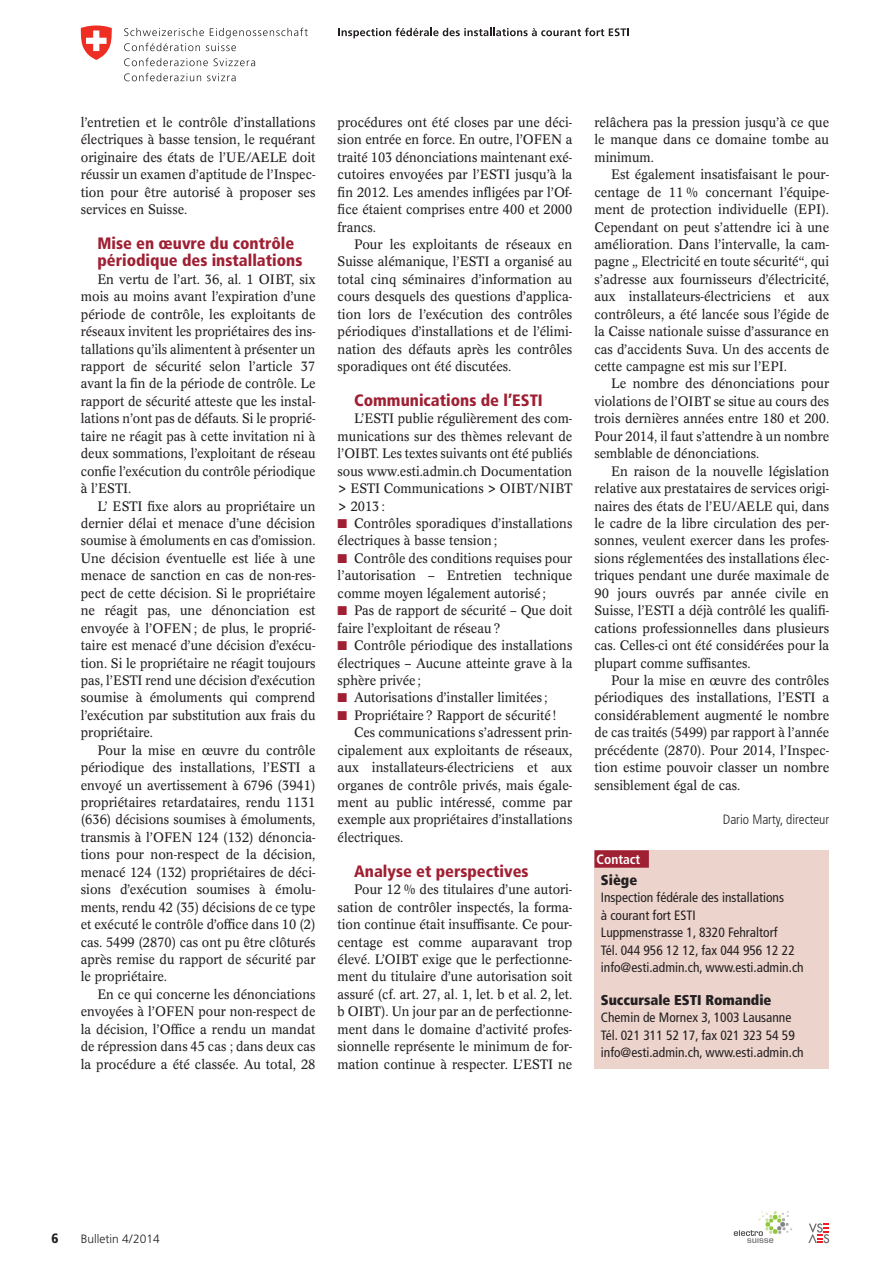
<style>
.page{position:relative;width:893px;height:1263px;background:#fff}
.page>*{position:absolute;margin:0;border:0;box-sizing:border-box;transform-origin:0 0}
.t1{font:900 condensed 16.5px/17.4px "Frutiger LT Std";color:#9f2033}
.t2{font:900 condensed 14.25px "Frutiger LT Std";color:#231f20}
.t3{font:13.5px/17.4px "Concorde BQ";color:#231f20;text-align:justify;scale:.96 1}
.t4{font:13.5px/17.4px "Concorde BQ";color:#231f20;text-align:justify;scale:.95 1}
.t5{font:condensed 13.5px/17.4px "Frutiger LT Std";color:#231f20}
.t6{font:300 condensed 13.5px "Frutiger LT Std";color:#231f20}
.t7{font:700 condensed 13.5px "Frutiger LT Std";color:#fff}
.t8{font:900 condensed 13.5px "Frutiger LT Std";color:#231f20}
.t9{font:300 12px "Frutiger LT Std";color:#231f20}
.s1{color:#9f2033}
</style>
<div class="page">
<svg style="left:124px;top:28px;width:184px;height:23px"></svg>
<svg style="left:124px;top:58px;width:84px;height:8px"></svg>
<svg style="left:214px;top:58px;width:41px;height:8px"></svg>
<svg style="left:124px;top:73px;width:77px;height:8px"></svg>
<svg style="left:207px;top:73px;width:29px;height:8px"></svg>
<svg style="left:81px;top:26px;width:31px;height:34px"></svg>
<svg style="left:338px;top:28px;width:291px;height:10px"></svg>
<svg style="left:808px;top:1223px;width:21px;height:20px"></svg>
<svg style="left:734px;top:1211px;width:58px;height:32px"></svg>
<div style="left:594px;top:850px;width:235px;height:218px;background:#ecd4cd"></div>
<div style="left:594px;top:850px;width:55px;height:18px;background:#9f2033"></div>
<p class="t3" style="left:81px;top:114px;width:246px">l’entretien et le contrôle d’installations électriques à basse tension, le requérant originaire des états de l’UE/AELE doit réussir un examen d’aptitude de l’Inspec&shy;tion pour être autorisé à proposer ses services en Suisse.</p>
<p class="t1" style="left:97px;top:234px;width:207px">Mise en œuvre du contrôle périodique des installations</p>
<p class="t3" style="left:81px;top:271px;width:246px;text-indent:17px">En vertu de l’art. 36, al. 1 OIBT, six mois au moins avant l’expiration d’une période de contrôle, les exploitants de réseaux invitent les propriétaires des ins&shy;tallations qu’ils alimentent à présenter un rapport de sécurité selon l’article 37 avant la fin de la période de contrôle. Le rapport de sécurité atteste que les instal&shy;lations n’ont pas de défauts. Si le proprié&shy;taire ne réagit pas à cette invitation ni à deux sommations, l’exploitant de réseau confie l’exécution du contrôle périodique à l’ESTI.</p>
<p class="t4" style="left:81px;top:497px;width:249px;text-indent:17px">L’ ESTI fixe alors au propriétaire un dernier délai et menace d’une décision soumise à émoluments en cas d’omission.<br>Une décision éventuelle est liée à une menace de sanction en cas de non-res&shy;pect de cette décision. Si le propriétaire ne réagit pas, une dénonciation est envoyée à l’OFEN; de plus, le proprié&shy;taire est menacé d’une décision d’exécu&shy;tion. Si le propriétaire ne réagit toujours pas, l’ESTI rend une décision d’exécution soumise à émoluments qui comprend l’exécution par substitution aux frais du propriétaire.</p>
<p class="t3" style="left:81px;top:741px;width:246px;text-indent:17px">Pour la mise en œuvre du contrôle périodique des installations, l’ESTI a envoyé un avertissement à 6796 (3941) propriétaires retardataires, rendu 1131 (636) décisions soumises à émoluments, transmis à l’OFEN 124 (132) dénoncia&shy;tions pour non-respect de la décision, menacé 124 (132) propriétaires de déci&shy;sions d’exécution soumises à émolu&shy;ments, rendu 42 (35) décisions de ce type et exécuté le contrôle d’office dans 10 (2) cas. 5499 (2870) cas ont pu être clôturés après remise du rapport de sécurité par le propriétaire.</p>
<p class="t4" style="left:81px;top:986px;width:249px;text-indent:17px">En ce qui concerne les dénonciations envoyées à l’OFEN pour non-respect de la décision, l’Office a rendu un mandat de répression dans 45 cas ; dans deux cas la procédure a été classée. Au total, 28</p>
<p class="t4" style="left:338px;top:114px;width:249px">procédures ont été closes par une déci&shy;sion entrée en force. En outre, l’OFEN a traité 103 dénonciations maintenant exé&shy;cutoires envoyées par l’ESTI jusqu’à la fin 2012. Les amendes infligées par l’Of&shy;fice étaient comprises entre 400 et 2000 francs.</p>
<p class="t3" style="left:338px;top:236px;width:246px;text-indent:17px">Pour les exploitants de réseaux en Suisse alémanique, l’ESTI a organisé au total cinq séminaires d’information au cours desquels des questions d’applica&shy;tion lors de l’exécution des contrôles périodiques d’installations et de l’élimi&shy;nation des défauts après les contrôles sporadiques ont été discutées.</p>
<p class="t1" style="left:354px;top:391px;width:190px">Communications de l’ESTI</p>
<p class="t4" style="left:338px;top:410px;width:249px;text-indent:17px">L’ESTI publie régulièrement des com&shy;munications sur des thèmes relevant de l’OIBT. Les textes suivants ont été publiés sous www.esti.admin.ch Documentation &gt; ESTI Communications &gt; OIBT/NIBT &gt; 2013:</p>
<p class="t4" style="left:338px;top:515px;width:249px"><span class="s1">■</span> Contrôles sporadiques d’installations électriques à basse tension;</p>
<p class="t4" style="left:338px;top:550px;width:249px"><span class="s1">■</span> Contrôle des conditions requises pour l’autorisation – Entretien technique comme moyen légalement autorisé ;</p>
<p class="t4" style="left:338px;top:602px;width:249px"><span class="s1">■</span> Pas de rapport de sécurité – Que doit faire l’exploitant de réseau?</p>
<p class="t4" style="left:338px;top:637px;width:249px"><span class="s1">■</span> Contrôle périodique des installations électriques – Aucune atteinte grave à la sphère privée;</p>
<p class="t4" style="left:338px;top:689px;width:223px"><span class="s1">■</span> Autorisations d’installer limitées ;</p>
<p class="t4" style="left:338px;top:706px;width:232px"><span class="s1">■</span> Propriétaire? Rapport de sécurité !</p>
<p class="t4" style="left:354px;top:724px;width:231px">Ces communications s’adressent prin-</p>
<p class="t3" style="left:338px;top:741px;width:246px">cipalement aux exploitants de réseaux,</p>
<p class="t3" style="left:338px;top:759px;width:246px">aux installateurs-électriciens et aux</p>
<p class="t3" style="left:338px;top:776px;width:246px">organes de contrôle privés, mais égale-</p>
<p class="t3" style="left:338px;top:794px;width:246px">ment au public intéressé, comme par</p>
<p class="t4" style="left:338px;top:811px;width:249px">exemple aux propriétaires d’installations</p>
<p class="t4" style="left:338px;top:829px;width:71px">électriques.</p>
<p class="t1" style="left:354px;top:862px;width:176px">Analyse et perspectives</p>
<p class="t4" style="left:338px;top:881px;width:249px;text-indent:17px">Pour 12 % des titulaires d’une autori&shy;sation de contrôler inspectés, la forma&shy;tion continue était insuffisante. Ce pour&shy;centage est comme auparavant trop élevé. L’OIBT exige que le perfectionne&shy;ment du titulaire d’une autorisation soit assuré (cf. art. 27, al. 1, let. b et al. 2, let. b OIBT). Un jour par an de perfectionne&shy;ment dans le domaine d’activité profes&shy;sionnelle représente le minimum de for&shy;mation continue à respecter. L’ESTI ne</p>
<p class="t4" style="left:594px;top:114px;width:249px">relâchera pas la pression jusqu’à ce que le manque dans ce domaine tombe au minimum.</p>
<p class="t3" style="left:594px;top:166px;width:246px;text-indent:17px">Est également insatisfaisant le pour&shy;centage de 11 % concernant l’équipe&shy;ment de protection individuelle (EPI).<br>Cependant on peut s’attendre ici à une amélioration. Dans l’intervalle, la cam&shy;pagne „ Electricité en toute sécurité“, qui s’adresse aux fournisseurs d’électricité, aux installateurs-électriciens et aux contrôleurs, a été lancée sous l’égide de la Caisse nationale suisse d’assurance en cas d’accidents Suva. Un des accents de cette campagne est mis sur l’EPI.</p>
<p class="t3" style="left:594px;top:375px;width:246px;text-indent:17px">Le nombre des dénonciations pour violations de l’OIBT se situe au cours des trois dernières années entre 180 et 200.<br>Pour 2014, il faut s’attendre à un nombre semblable de dénonciations.</p>
<p class="t3" style="left:594px;top:462px;width:246px;text-indent:17px">En raison de la nouvelle législation relative aux prestataires de services origi&shy;naires des états de l’EU/AELE qui, dans le cadre de la libre circulation des per&shy;sonnes, veulent exercer dans les profes&shy;sions réglementées des installations élec&shy;triques pendant une durée maximale de 90 jours ouvrés par année civile en Suisse, l’ESTI a déjà contrôlé les qualifi&shy;cations professionnelles dans plusieurs cas. Celles-ci ont été considérées pour la plupart comme suffisantes.</p>
<p class="t4" style="left:594px;top:672px;width:249px;text-indent:17px">Pour la mise en œuvre des contrôles périodiques des installations, l’ESTI a considérablement augmenté le nombre de cas traités (5499) par rapport à l’année précédente (2870). Pour 2014, l’Inspec&shy;tion estime pouvoir classer un nombre sensiblement égal de cas.</p>
<p class="t6" style="left:723px;top:812px;width:108px">Dario Marty, directeur</p>
<p class="t7" style="left:597px;top:851px;width:45px">Contact</p>
<p class="t2" style="left:601px;top:871px;width:38px">Siège</p>
<p class="t5" style="left:601px;top:889px;width:204px">Inspection fédérale des installations<br>à courant fort ESTI<br>Luppmenstrasse 1, 8320 Fehraltorf<br>Tél. 044 956 12 12, fax 044 956 12 22 info@esti.admin.ch, www.esti.admin.ch</p>
<p class="t2" style="left:601px;top:991px;width:172px">Succursale ESTI Romandie</p>
<p class="t5" style="left:601px;top:1009px;width:204px">Chemin de Mornex 3, 1003 Lausanne<br>Tél. 021 311 52 17, fax 021 323 54 59 info@esti.admin.ch, www.esti.admin.ch</p>
<p class="t8" style="left:52px;top:1230px;width:9px">6</p>
<p class="t9" style="left:81px;top:1232px;width:81px">Bulletin 4/2014</p>
</div>
